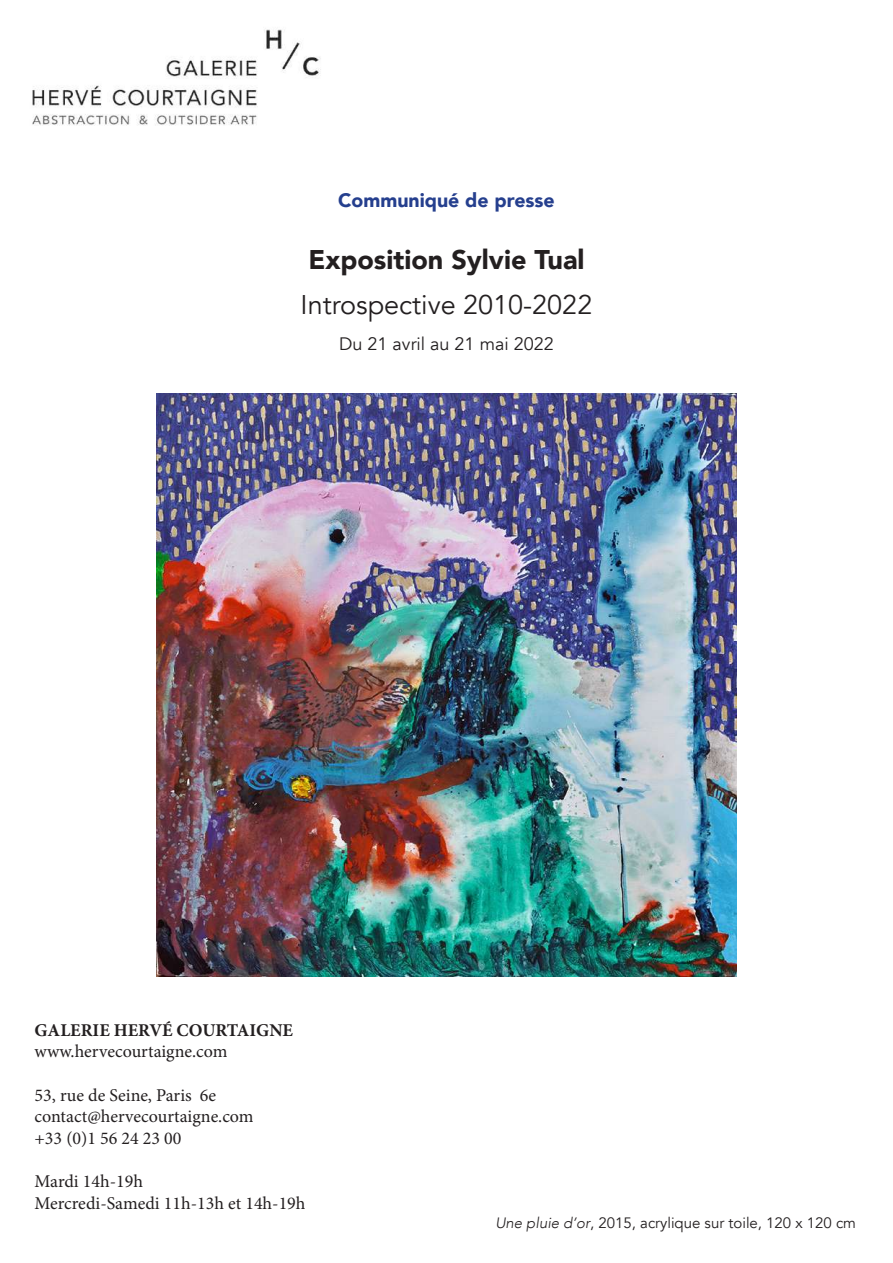
<style>
.page{position:relative;width:893px;height:1263px;background:#fff}
.page>*{position:absolute;margin:0;border:0;box-sizing:border-box;transform-origin:0 0}
.t1{font:27px "Avenir";color:#231f20}
.t2{font:900 27px "Avenir";color:#231f20}
.t3{font:900 19.5px "Avenir";color:#253f8e}
.t4{font:18px/21.6px "Minion Pro";color:#231f20}
.t5{font:700 18px "Minion Pro";color:#231f20}
.t6{font:18px "Avenir";color:#231f20}
.t7{font:15px "Avenir";color:#231f20}
.s1{font-weight:300;font-style:italic}
</style>
<div class="page">
<img style="left:32px;top:29px;width:289px;height:97px">
<img style="left:156px;top:393px;width:581px;height:583px">
<p class="t3" style="left:338px;top:183px;width:218px">Communiqué de presse</p>
<h1 class="t2" style="left:308px;top:237px;width:278px">Exposition Sylvie Tual</h1>
<h1 class="t1" style="left:301px;top:289px;width:293px">Introspective 2010-2022</h1>
<p class="t6" style="left:339px;top:333px;width:216px">Du 21 avril au 21 mai 2022</p>
<p class="t5" style="left:35px;top:1017px;width:260px">GALERIE HERVÉ COURTAIGNE</p>
<p class="t4" style="left:35px;top:1041px;width:194px">www.hervecourtaigne.com</p>
<p class="t4" style="left:35px;top:1084px;width:221px">53, rue de Seine, Paris 6e contact@hervecourtaigne.com +33 (0)1 56 24 23 00</p>
<p class="t4" style="left:35px;top:1170px;width:272px">Mardi 14h-19h<br>Mercredi-Samedi 11h-13h et 14h-19h</p>
<p class="t7" style="left:495px;top:1214px;width:362px"><span class="s1">Une pluie d’or</span>, 2015, acrylique sur toile, 120 x 120 cm</p>
</div>
